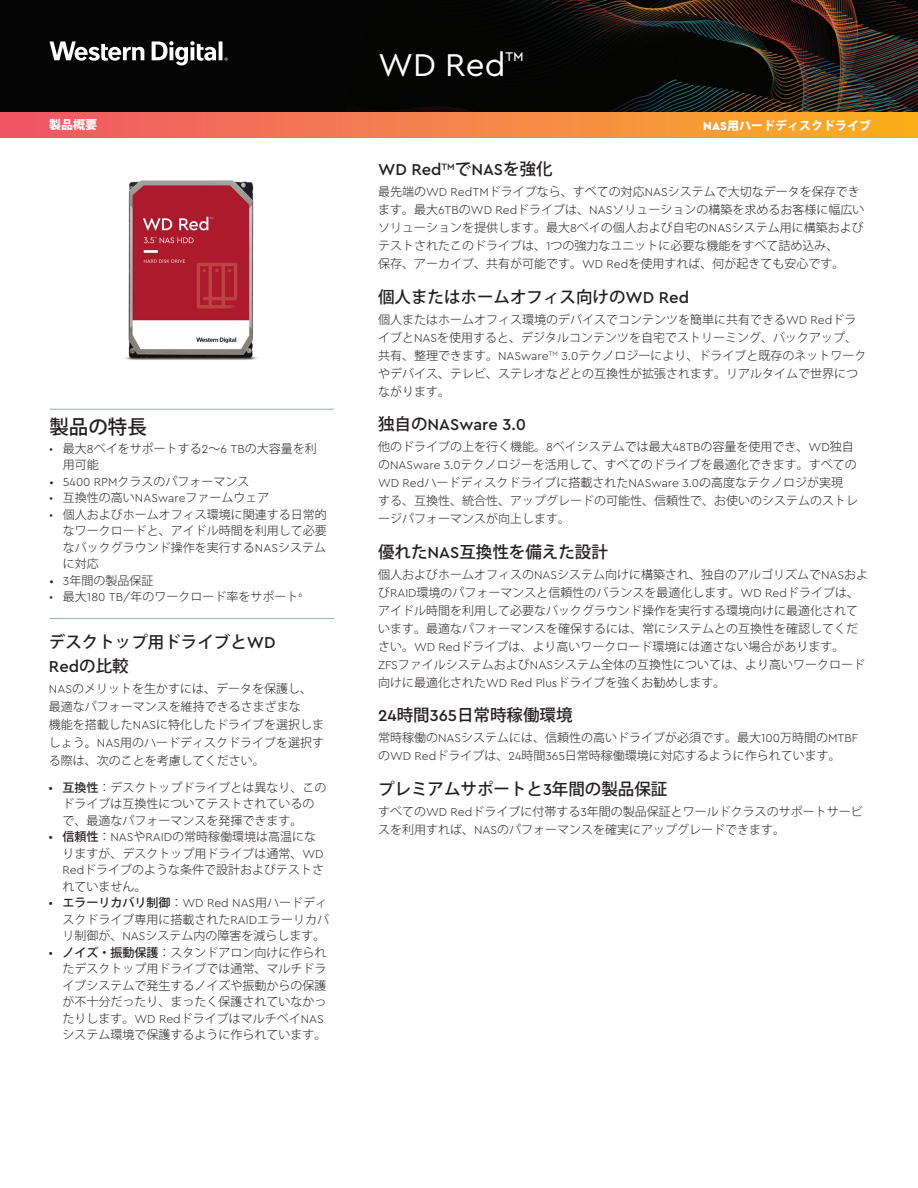
<style>
.page{position:relative;width:918px;height:1188px;background:#fff}
.page>*{position:absolute;margin:0;border:0;box-sizing:border-box;transform-origin:0 0}
.t1{font:33px "Cera PRO";color:#fff}
.t2{font:500 19.5px "Koz Go Pro";color:#231f20}
.t3{font:500 16.5px "Koz Go Pro";color:#231f20}
.t4{font:500 16.5px "Cera PRO";color:#231f20}
.t5{font:300 12px/18px "Koz Go Pro";color:#231f20}
.t6{font:800 12px "Koz Go Pro";color:#fff}
.s1{font-family:"Cera PRO";font-weight:900}
.s2{font-family:"Cera PRO"}
.s3{font-family:"Koz Go Pro"}
.s4{font-weight:500}
</style>
<div class="page">
<img style="left:0;top:0;width:918px;height:112px">
<div style="left:0;top:112px;width:918px;height:25px;background:linear-gradient(to right,#ef576b,#fab023)"></div>
<svg style="left:49px;top:41px;width:95px;height:20px"></svg>
<svg style="left:152px;top:41px;width:76px;height:24px"></svg>
<hr style="left:49px;top:618px;width:286px;height:1px;background:#9faab2">
<hr style="left:49px;top:409px;width:285px;height:1px;background:#9faab2">
<img style="left:125px;top:180px;width:133px;height:180px">
<h1 class="t1" style="left:378px;top:43px;width:147px">WD Red<sup>™</sup></h1>
<p class="t6" style="left:49px;top:117px;width:49px">製品概要</p>
<p class="t6" style="left:703px;top:117px;width:169px"><span class="s1">NAS</span>用ハードディスクドライブ</p>
<h2 class="t2" style="left:49px;top:414px;width:99px">製品の特長</h2>
<p class="t5" style="left:63px;top:440px;width:255px;line-height:16.5px;text-indent:-14px">• 最大<span class="s2">8</span>ベイをサポートする<span class="s2">2</span>～<span class="s2">6 TB</span>の大容量を利用可能</p>
<p class="t5" style="left:49px;top:473px;width:201px"><span class="s2">• 5400 RPM</span>クラスのパフォーマンス</p>
<p class="t5" style="left:49px;top:489px;width:222px">• 互換性の高い<span class="s2">NASware</span>ファームウェア</p>
<p class="t5" style="left:63px;top:506px;width:266px;line-height:16.5px;text-align:justify;text-indent:-14px">• 個人およびホームオフィス環境に関連する日常的なワークロードと、アイドル時間を利用して必要なバックグラウンド操作を実行する<span class="s2">NAS</span>システムに対応</p>
<p class="t5" style="left:49px;top:572px;width:105px"><span class="s2">• 3</span>年間の製品保証</p>
<p class="t5" style="left:49px;top:588px;width:254px">• 最大<span class="s2">180 TB/</span>年のワークロード率をサポート<sup>6</sup></p>
<h3 class="t3" style="left:49px;top:631px;width:228px">デスクトップ用ドライブと<span class="s2">WD</span></h3>
<h3 class="t4" style="left:49px;top:655px;width:81px">Red<span class="s3">の比較</span></h3>
<p class="t5" style="left:49px;top:679px;width:277px"><span class="s2">NAS</span>のメリットを生かすには、データを保護し、最適なパフォーマンスを維持できるさまざまな<br>機能を搭載した<span class="s2">NAS</span>に特化したドライブを選択しましょう。<span class="s2">NAS</span>用のハードディスクドライブを選択する際は、次のことを考慮してください。</p>
<p class="t5" style="left:62px;top:779px;width:265px;line-height:16.5px;text-indent:-14px"><span class="s4">• 互換性</span>：デスクトップドライブとは異なり、このドライブは互換性についてテストされているので、最適なパフォーマンスを発揮できます。</p>
<p class="t5" style="left:62px;top:829px;width:263px;line-height:16.5px;text-indent:-14px"><span class="s4">• 信頼性</span>：<span class="s2">NAS</span>や<span class="s2">RAID</span>の常時稼働環境は高温になりますが、デスクトップ用ドライブは通常、<span class="s2">WD<br>Red</span>ドライブのような条件で設計およびテストされていません。</p>
<p class="t5" style="left:62px;top:895px;width:268px;line-height:16.5px;text-indent:-14px"><span class="s4">• エラーリカバリ制御</span>：<span class="s2">WD Red NAS</span>用ハードディスクドライブ専用に搭載された<span class="s2">RAID</span>エラーリカバリ制御が、<span class="s2">NAS</span>システム内の障害を減らします。</p>
<p class="t5" style="left:62px;top:944px;width:265px;line-height:16.5px;text-indent:-14px"><span class="s4">• ノイズ・振動保護</span>：スタンドアロン向けに作られたデスクトップ用ドライブでは通常、マルチドライブシステムで発生するノイズや振動からの保護が不十分だったり、まったく保護されていなかったりします。<span class="s2">WD Red</span>ドライブはマルチベイ<span class="s2">NAS</span>システム環境で保護するように作られています。</p>
<h3 class="t4" style="left:378px;top:159px;width:176px">WD Red<sup>TM</sup><span class="s3">で</span>NAS<span class="s3">を強化</span></h3>
<p class="t5" style="left:378px;top:183px;width:488px">最先端の<span class="s2">WD RedTM</span>ドライブなら、すべての対応<span class="s2">NAS</span>システムで大切なデータを保存できます。最大<span class="s2">6TB</span>の<span class="s2">WD Red</span>ドライブは、<span class="s2">NAS</span>ソリューションの構築を求めるお客様に幅広いソリューションを提供します。最大<span class="s2">8</span>ベイの個人および自宅の<span class="s2">NAS</span>システム用に構築およびテストされたこのドライブは、<span class="s2">1</span>つの強力なユニットに必要な機能をすべて詰め込み、<br>保存、アーカイブ、共有が可能です。<span class="s2">WD Red</span>を使用すれば、何が起きても安心です。</p>
<h3 class="t3" style="left:378px;top:286px;width:313px">個人またはホームオフィス向けの<span class="s2">WD Red</span></h3>
<p class="t5" style="left:378px;top:310px;width:490px">個人またはホームオフィス環境のデバイスでコンテンツを簡単に共有できる<span class="s2">WD Red</span>ドライブと<span class="s2">NAS</span>を使用すると、デジタルコンテンツを自宅でストリーミング、バックアップ、共有、整理できます。<span class="s2">NASware</span><sup>TM</sup> <span class="s2">3.0</span>テクノロジーにより、ドライブと既存のネットワークやデバイス、テレビ、ステレオなどとの互換性が拡張されます。リアルタイムで世界につながります。</p>
<h3 class="t4" style="left:378px;top:414px;width:150px"><span class="s3">独自の</span>NASware 3.0</h3>
<p class="t5" style="left:378px;top:438px;width:481px">他のドライブの上を行く機能。<span class="s2">8</span>ベイシステムでは最大<span class="s2">48TB</span>の容量を使用でき、<span class="s2">WD</span>独自の<span class="s2">NASware 3.0</span>テクノロジーを活用して、すべてのドライブを最適化できます。すべての<span class="s2">WD Red</span>ハードディスクドライブに搭載された<span class="s2">NASware 3.0</span>の高度なテクノロジが実現する、互換性、統合性、アップグレードの可能性、信頼性で、お使いのシステムのストレージパフォーマンスが向上します。</p>
<h3 class="t3" style="left:378px;top:541px;width:231px">優れた<span class="s2">NAS</span>互換性を備えた設計</h3>
<p class="t5" style="left:378px;top:565px;width:492px">個人およびホームオフィスの<span class="s2">NAS</span>システム向けに構築され、独自のアルゴリズムで<span class="s2">NAS</span>および<span class="s2">RAID</span>環境のパフォーマンスと信頼性のバランスを最適化します。<span class="s2">WD Red</span>ドライブは、アイドル時間を利用して必要なバックグラウンド操作を実行する環境向けに最適化されています。最適なパフォーマンスを確保するには、常にシステムとの互換性を確認してください。<span class="s2">WD Red</span>ドライブは、より高いワークロード環境には適さない場合があります。<br><span class="s2">ZFS</span>ファイルシステムおよび<span class="s2">NAS</span>システム全体の互換性については、より高いワークロード向けに最適化された<span class="s2">WD Red Plus</span>ドライブを強くお勧めします。</p>
<h3 class="t3" style="left:378px;top:705px;width:196px"><span class="s2">24</span>時間<span class="s2">365</span>日常時稼働環境</h3>
<p class="t5" style="left:378px;top:729px;width:482px">常時稼働の<span class="s2">NAS</span>システムには、信頼性の高いドライブが必須です。最大<span class="s2">100</span>万時間の<span class="s2">MTBF</span>の<span class="s2">WD Red</span>ドライブは、<span class="s2">24</span>時間<span class="s2">365</span>日常時稼働環境に対応するように作られています。</p>
<h3 class="t3" style="left:378px;top:778px;width:291px">プレミアムサポートと<span class="s2">3</span>年間の製品保証</h3>
<p class="t5" style="left:378px;top:802px;width:486px">すべての<span class="s2">WD Red</span>ドライブに付帯する<span class="s2">3</span>年間の製品保証とワールドクラスのサポートサービスを利用すれば、<span class="s2">NAS</span>のパフォーマンスを確実にアップグレードできます。</p>
</div>
